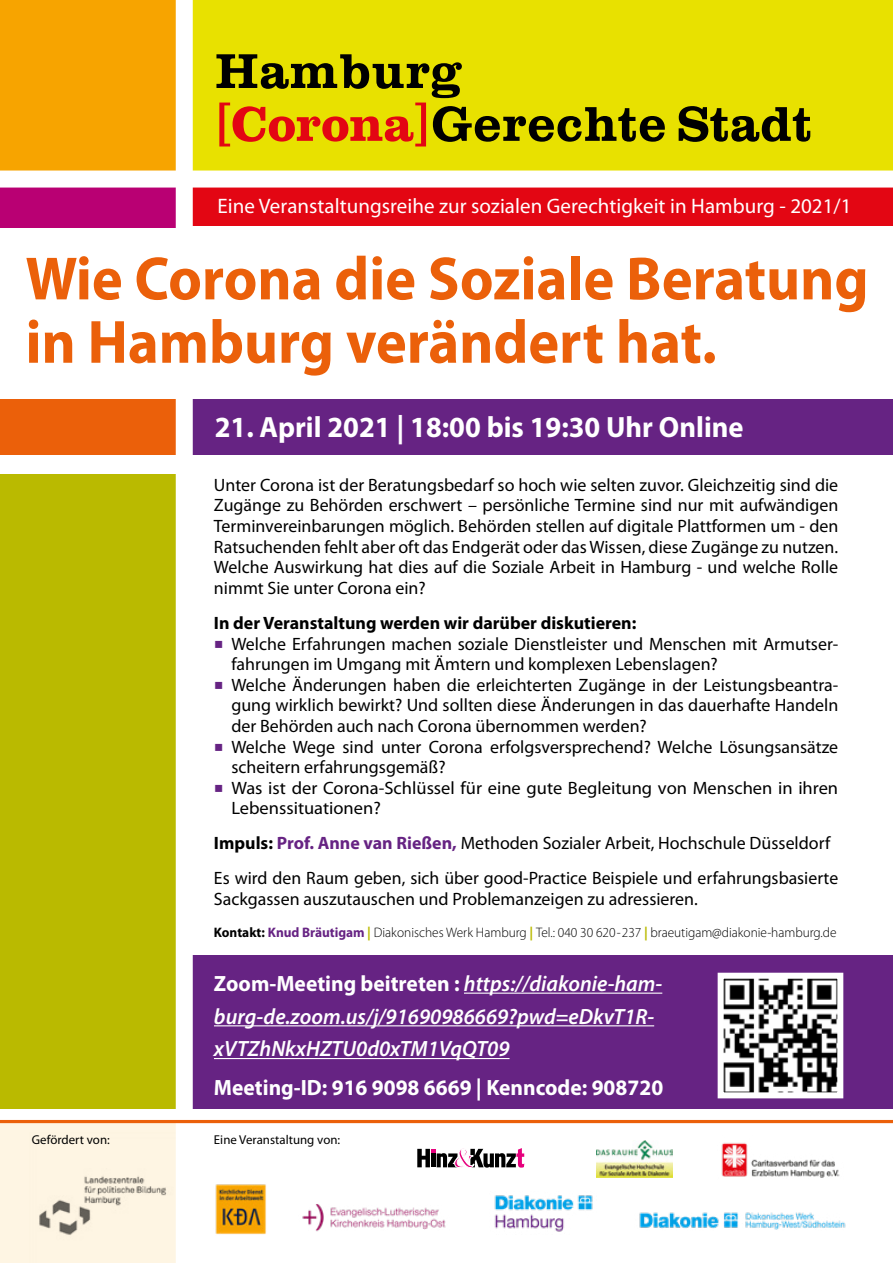
<style>
.page{position:relative;width:893px;height:1263px;background:#fff}
.page>*{position:absolute;margin:0;border:0;box-sizing:border-box;transform-origin:0 0}
.t1{font:700 61.5px "Myriad Pro";color:#eb600a;scale:.95 1}
.p{font:700 50.55px "Clarendon";letter-spacing:.005em;color:#000}
.H3_Datum_Adresse{font:700 29.4px "Myriad Pro";color:#fff}
.t2{font:italic 600 22.2px/32.7px "Myriad Pro";color:#fff}
.t3{font:700 22.2px "Myriad Pro";color:#fff}
.t4{font:21px "Myriad Pro";color:#fff}
.p-2{font:17.85px/20.5px "Myriad Pro";color:#000}
.p-3{font:700 17.85px "Myriad Pro";color:#000}
.t5{font:300 13.8px "Myriad Pro";letter-spacing:-.005em;color:#000}
.p-4{font:12.9px "Myriad Pro";color:#000}
.s1{font-family:"Clarendon LH Light";font-weight:400;color:#e30613}
.s2{font-family:"Clarendon LT Std";color:#e30613}
.s3{color:#662383}
.s4{font-weight:700}
.s5{font-weight:700;color:#662383}
.s6{font-weight:700;color:#baba00}
.s7{font-weight:700;font-style:normal}
</style>
<div class="page">
<div style="left:0;top:1121px;width:185px;height:142px;background:#fef5e3"></div>
<div style="left:13px;top:0;width:880px;height:171px;background:#e8e100"></div>
<div style="left:0;top:184px;width:185px;height:43px;background:#b90073"></div>
<div style="left:186px;top:184px;width:707px;height:42px;background:#e30613"></div>
<div style="left:186px;top:400px;width:707px;height:55px;background:#662383"></div>
<div style="left:193px;top:956px;width:700px;height:153px;background:#662383"></div>
<div style="left:0;top:400px;width:185px;height:55px;background:#eb600a"></div>
<div style="left:0;top:474px;width:184px;height:635px;background:#baba00"></div>
<div style="left:0;top:0;width:185px;height:171px;background:#f7a400"></div>
<img style="left:39px;top:1176px;width:128px;height:59px">
<div style="left:176px;top:0;width:17px;height:1263px;background:#fff"></div>
<div style="left:0;top:171px;width:893px;height:17px;background:#fff"></div>
<img style="left:596px;top:1140px;width:77px;height:37px">
<svg style="left:418px;top:1153px;width:107px;height:15px"></svg>
<svg style="left:417px;top:1148px;width:107px;height:19px"></svg>
<img style="left:721px;top:1143px;width:119px;height:35px">
<img style="left:639px;top:1212px;width:207px;height:18px">
<img style="left:494px;top:1195px;width:99px;height:37px">
<img style="left:215px;top:1184px;width:51px;height:51px">
<img style="left:302px;top:1204px;width:144px;height:28px">
<hr style="left:0;top:1120px;width:893px;height:3px;background:#eb600a">
<hr style="left:464px;top:992px;width:198px;height:2px;background:#fff">
<hr style="left:214px;top:1025px;width:440px;height:1px;background:#fff">
<hr style="left:214px;top:1058px;width:295px;height:1px;background:#fff">
<img style="left:725px;top:980px;width:111px;height:111px">
<div style="left:718px;top:973px;width:125px;height:125px;border:6px solid #fff"></div>
<p class="p" style="left:215px;top:42px;width:249px">Hamburg</p>
<p class="p" style="left:215px;top:95px;width:599px"><span class="s1">[</span><span class="s2">Corona</span><span class="s1">]</span>Gerechte Stadt</p>
<p class="t4" style="left:218px;top:193px;width:635px">Eine Veranstaltungsreihe zur sozialen Gerechtigkeit in Hamburg - 2021/1</p>
<h1 class="t1" style="left:26px;top:239px;width:889px">Wie Corona die Soziale Beratung</h1>
<h1 class="t1" style="left:26px;top:302px;width:729px">in Hamburg verändert hat.</h1>
<h3 class="H3_Datum_Adresse" style="left:215px;top:408px;width:530px">21. April 2021 | 18:00 bis 19:30 Uhr Online</h3>
<p class="p-2" style="left:214px;top:474px;width:626px;text-align:justify">Unter Corona ist der Beratungsbedarf so hoch wie selten zuvor. Gleichzeitig sind die Zugänge zu Behörden erschwert – persönliche Termine sind nur mit aufwändigen Terminvereinbarungen möglich. Behörden stellen auf digitale Plattformen um - den Ratsuchenden fehlt aber oft das Endgerät oder das Wissen, diese Zugänge zu nutzen.<br>Welche Auswirkung hat dies auf die Soziale Arbeit in Hamburg - und welche Rolle nimmt Sie unter Corona ein?</p>
<p class="p-3" style="left:214px;top:611px;width:424px">In der Veranstaltung werden wir darüber diskutieren:</p>
<p class="p-2" style="left:231px;top:633px;width:608px;text-indent:-17px"><span class="s3">○</span> Welche Erfahrungen machen soziale Dienstleister und Menschen mit Armutser&shy;fahrungen im Umgang mit Ämtern und komplexen Lebenslagen?</p>
<p class="p-2" style="left:231px;top:674px;width:608px;text-align:justify;text-indent:-17px"><span class="s3">○</span> Welche Änderungen haben die erleichterten Zugänge in der Leistungsbeantra&shy;gung wirklich bewirkt? Und sollten diese Änderungen in das dauerhafte Handeln der Behörden auch nach Corona übernommen werden?</p>
<p class="p-2" style="left:231px;top:736px;width:608px;text-indent:-17px"><span class="s3">○</span> Welche Wege sind unter Corona erfolgsversprechend? Welche Lösungsansätze scheitern erfahrungsgemäß?</p>
<p class="p-2" style="left:231px;top:777px;width:608px;text-indent:-17px"><span class="s3">○</span> Was ist der Corona-Schlüssel für eine gute Begleitung von Menschen in ihren<br>Lebenssituationen?</p>
<p class="p-2" style="left:214px;top:832px;width:618px"><span class="s4">Impuls:</span> <span class="s5">Prof. Anne van Rießen,</span> Methoden Sozialer Arbeit, Hochschule Düsseldorf</p>
<p class="p-2" style="left:214px;top:867px;width:626px">Es wird den Raum geben, sich über good-Practice Beispiele und erfahrungsbasierte<br>Sackgassen auszutauschen und Problemanzeigen zu adressieren.</p>
<p class="t5" style="left:214px;top:924px;width:624px"><span class="s4">Kontakt:</span> <span class="s5">Knud Bräutigam</span> <span class="s6">|</span> Diakonisches Werk Hamburg <span class="s6">|</span> Tel.: 040 30 620-237 <span class="s6">|</span> braeutigam@diakonie-hamburg.de</p>
<p class="t2" style="left:214px;top:966px;width:450px"><span class="s7">Zoom-Meeting beitreten :</span> https://diakonie-ham&shy;burg-de.zoom.us/j/91690986669?pwd=eDkvT1R&shy;xVTZhNkxHZTU0d0xTM1VqQT09</p>
<p class="t3" style="left:214px;top:1073px;width:451px">Meeting-ID: 916 9098 6669 | Kenncode: 908720</p>
<p class="p-4" style="left:32px;top:1132px;width:79px">Gefördert von:</p>
<p class="p-4" style="left:214px;top:1132px;width:128px">Eine Veranstaltung von:</p>
</div>
